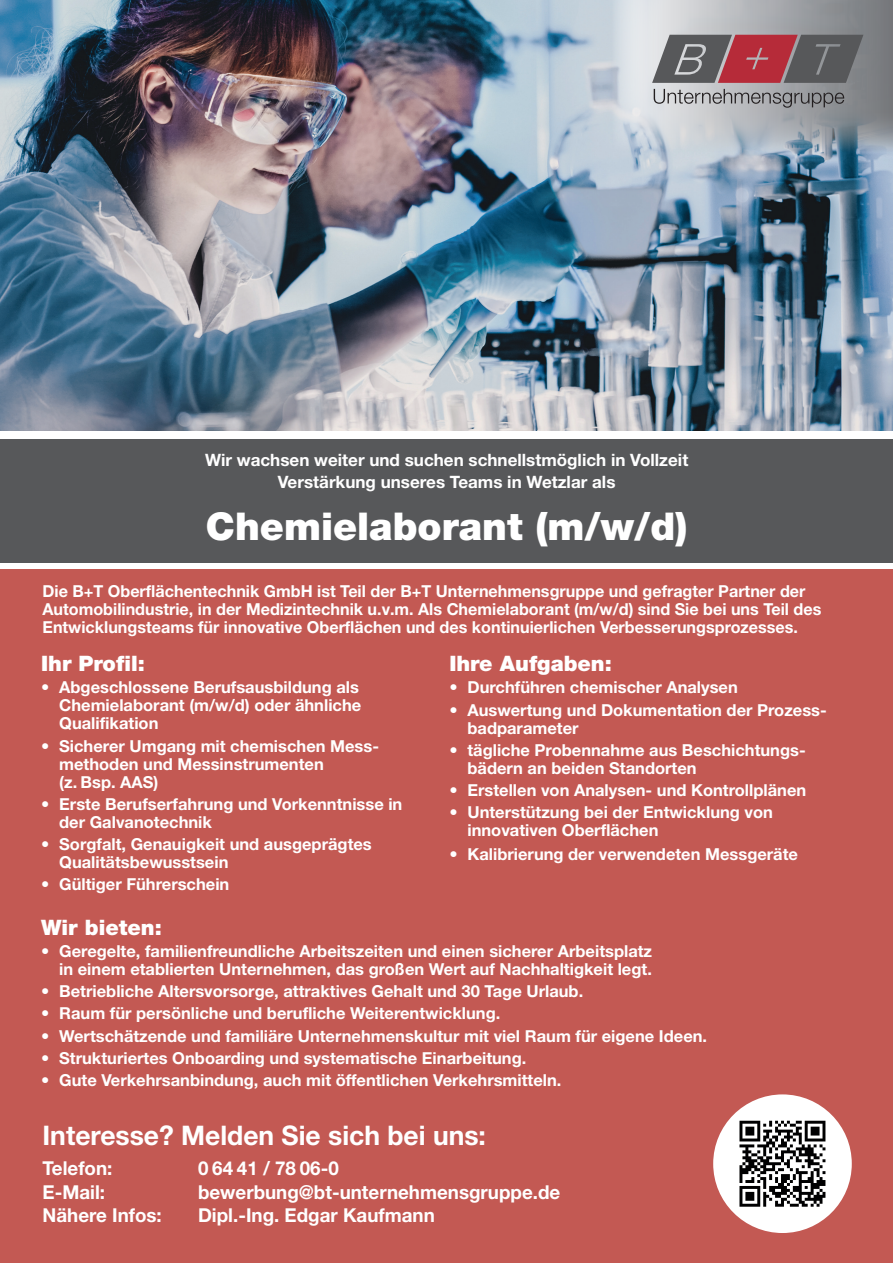
<style>
.page{position:relative;width:893px;height:1263px;background:#fff}
.page>*{position:absolute;margin:0;border:0;box-sizing:border-box;transform-origin:0 0}
.t1{font:900 38.4px "Helvetica Neue LT Pro";color:#fff}
.t2{font:700 27px "Helvetica Neue LT Pro";color:#fff}
.t3{font:900 21.3px "Helvetica Neue LT Pro";color:#fff}
.t4{font:700 19.2px "Helvetica Neue LT Pro";color:#fff}
.t5{font:700 17.1px/21.3px "Helvetica Neue LT Pro";color:#fff;text-align:center}
.t6{font:700 16.5px/18px "Helvetica Neue LT Pro";color:#fff}
</style>
<div class="page">
<img style="left:0;top:0;width:893px;height:431px">
<div style="left:0;top:570px;width:893px;height:693px;background:#c35953"></div>
<div style="left:0;top:439px;width:893px;height:123px;background:#57585a"></div>
<div style="left:713px;top:1094px;width:139px;height:139px;background:#fff;border-radius:50%"></div>
<svg style="left:739px;top:1120px;width:87px;height:78px"></svg>
<svg style="left:739px;top:1121px;width:86px;height:86px"></svg>
<svg style="left:612px;top:0;width:281px;height:151px;background:#afb4ba"></svg>
<svg style="left:654px;top:89px;width:190px;height:19px;background:#9a9b9e"></svg>
<svg style="left:652px;top:35px;width:211px;height:48px;background:#815b60"></svg>
<p class="t5" style="left:205px;top:449px;width:485px">Wir wachsen weiter und suchen schnellstmöglich in Vollzeit<br>Verstärkung unseres Teams in Wetzlar als</p>
<h1 class="t1" style="left:206px;top:503px;width:483px">Chemielaborant (m/w/d)</h1>
<p class="t6" style="left:43px;top:581px;width:780px">Die B+T Oberflächentechnik GmbH ist Teil der B+T Unternehmensgruppe und gefragter Partner der<br>Automobilindustrie, in der Medizintechnik u.v.m. Als Chemielaborant (m/w/d) sind Sie bei uns Teil des<br>Entwicklungsteams für innovative Oberflächen und des kontinuierlichen Verbesserungsprozesses.</p>
<p class="t3" style="left:41px;top:651px;width:105px">Ihr Profil:</p>
<p class="t6" style="left:59px;top:678px;width:304px;text-indent:-18px">• Abgeschlossene Berufsausbildung als<br>Chemielaborant (m/w/d) oder ähnliche<br>Qualifikation</p>
<p class="t6" style="left:59px;top:736px;width:320px;text-indent:-18px">• Sicherer Umgang mit chemischen Mess&shy;methoden und Messinstrumenten<br>(z. Bsp. AAS)</p>
<p class="t6" style="left:59px;top:795px;width:345px;text-indent:-18px">• Erste Berufserfahrung und Vorkenntnisse in der Galvanotechnik</p>
<p class="t6" style="left:59px;top:835px;width:314px;text-indent:-18px">• Sorgfalt, Genauigkeit und ausgeprägtes<br>Qualitätsbewusstsein</p>
<p class="t6" style="left:41px;top:875px;width:190px">• Gültiger Führerschein</p>
<p class="t3" style="left:41px;top:914px;width:122px">Wir bieten:</p>
<p class="t6" style="left:41px;top:941px;width:613px;text-align:right">• Geregelte, familienfreundliche Arbeitszeiten und einen sicherer Arbeitsplatz in einem etablierten Unternehmen, das großen Wert auf Nachhaltigkeit legt.</p>
<p class="t6" style="left:41px;top:982px;width:544px">• Betriebliche Altersvorsorge, attraktives Gehalt und 30 Tage Urlaub.</p>
<p class="t6" style="left:41px;top:1004px;width:461px">• Raum für persönliche und berufliche Weiterentwicklung.</p>
<p class="t6" style="left:41px;top:1026px;width:668px">• Wertschätzende und familiäre Unternehmenskultur mit viel Raum für eigene Ideen.</p>
<p class="t6" style="left:41px;top:1049px;width:487px">• Strukturiertes Onboarding und systematische Einarbeitung.</p>
<p class="t6" style="left:41px;top:1071px;width:522px">• Gute Verkehrsanbindung, auch mit öffentlichen Verkehrsmitteln.</p>
<p class="t3" style="left:449px;top:651px;width:164px">Ihre Aufgaben:</p>
<p class="t6" style="left:449px;top:678px;width:290px">• Durchführen chemischer Analysen</p>
<p class="t6" style="left:467px;top:700px;width:361px;text-indent:-18px">• Auswertung und Dokumentation der Prozess&shy;badparameter</p>
<p class="t6" style="left:467px;top:741px;width:340px;text-indent:-18px">• tägliche Probennahme aus Beschichtungs&shy;bädern an beiden Standorten</p>
<p class="t6" style="left:449px;top:781px;width:358px">• Erstellen von Analysen- und Kontrollplänen</p>
<p class="t6" style="left:467px;top:803px;width:307px;text-indent:-18px">• Unterstützung bei der Entwicklung von innovativen Oberflächen</p>
<p class="t6" style="left:449px;top:845px;width:350px">• Kalibrierung der verwendeten Messgeräte</p>
<h2 class="t2" style="left:43px;top:1118px;width:445px">Interesse? Melden Sie sich bei uns:</h2>
<p class="t4" style="left:43px;top:1157px;width:71px">Telefon:</p>
<p class="t4" style="left:198px;top:1157px;width:142px">0 64 41 / 78 06-0</p>
<p class="t4" style="left:43px;top:1180px;width:64px">E-Mail:</p>
<p class="t4" style="left:198px;top:1180px;width:364px">bewerbung@bt-unternehmensgruppe.de</p>
<p class="t4" style="left:43px;top:1203px;width:121px">Nähere Infos:</p>
<p class="t4" style="left:198px;top:1203px;width:238px">Dipl.-Ing. Edgar Kaufmann</p>
</div>
